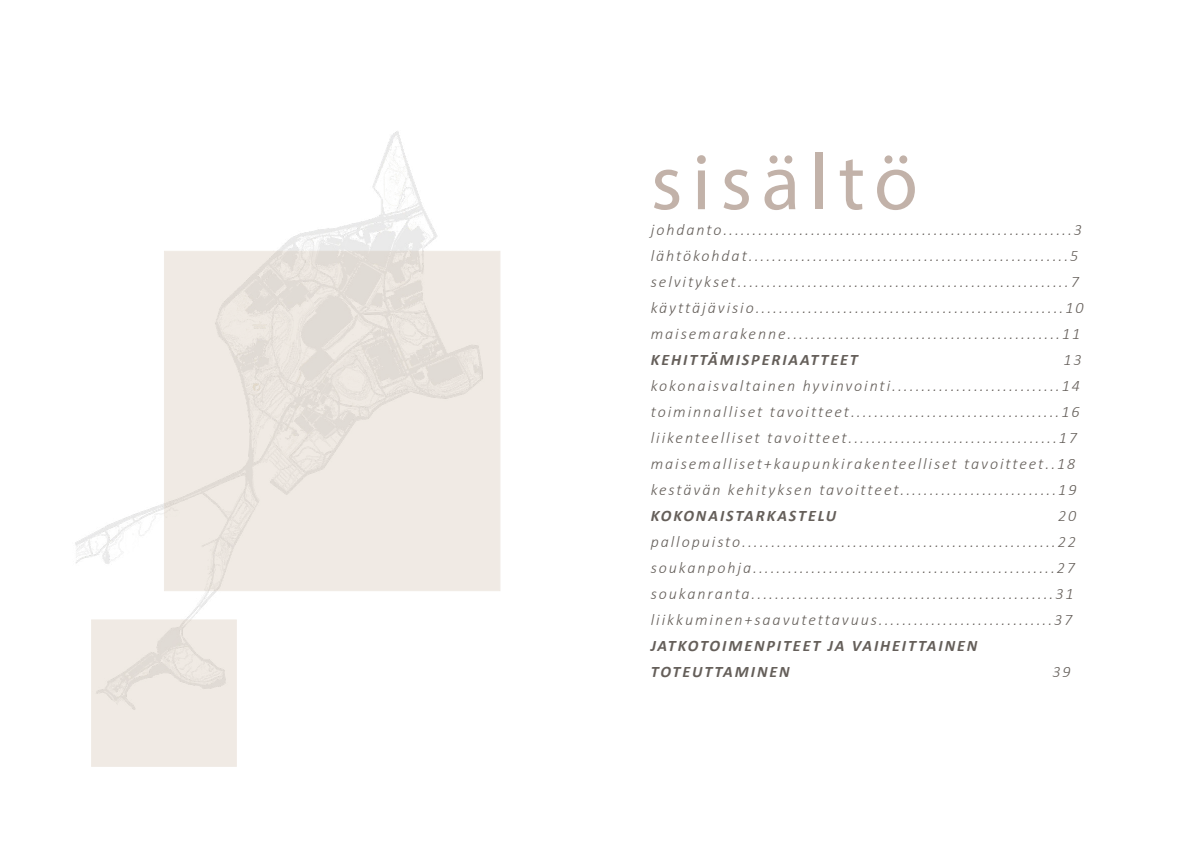
<style>
.page{position:relative;width:1191px;height:842px;background:#fff}
.page>*{position:absolute;margin:0;border:0;box-sizing:border-box;transform-origin:0 0}
.t1{font:80px "Myriad Pro";letter-spacing:.12em;color:#c2b2a9}
.t2{font:italic 300 16px/26px "Calibri";letter-spacing:.12em;color:#655f5a}
.t3{font:italic 700 16px/26px "Calibri";letter-spacing:.12em;color:#655f5a}
</style>
<div class="page">
<img style="left:75px;top:131px;width:426px;height:488px">
<div style="left:164px;top:251px;width:336px;height:340px;background:linear-gradient(to right,#ece7e0,#ede7e1)"></div>
<div style="left:91px;top:619px;width:146px;height:148px;background:linear-gradient(to bottom,#ece6e0,#f0eae4)"></div>
<h1 class="t1" style="left:651px;top:133px;width:269px">sisältö</h1>
<p class="t2" style="left:651px;top:217px;width:434px">johdanto............................................................3 lähtökohdat.......................................................5 selvitykset.........................................................7 käyttäjävisio.....................................................10 maisemarakenne...............................................11</p>
<p class="t3" style="left:651px;top:346px;width:208px">KEHITTÄMISPERIAATTEET</p>
<p class="t2" style="left:651px;top:347px;width:432px;text-indent:413px">13 kokonaisvaltainen hyvinvointi.............................14 toiminnalliset tavoitteet....................................16 liikenteelliset tavoitteet....................................17 maisemalliset+kaupunkirakenteelliset tavoitteet..18 kestävän kehityksen tavoitteet...........................19</p>
<p class="t3" style="left:651px;top:502px;width:187px">KOKONAISTARKASTELU</p>
<p class="t2" style="left:651px;top:503px;width:427px;text-indent:407px">20 pallopuisto......................................................22 soukanpohja....................................................27 soukanranta....................................................31 liikkuminen+saavutettavuus..............................37</p>
<p class="t3" style="left:651px;top:632px;width:328px">JATKOTOIMENPITEET JA VAIHEITTAINEN<br>TOTEUTTAMINEN</p>
<p class="t2" style="left:1052px;top:659px;width:20px">39</p>
</div>
